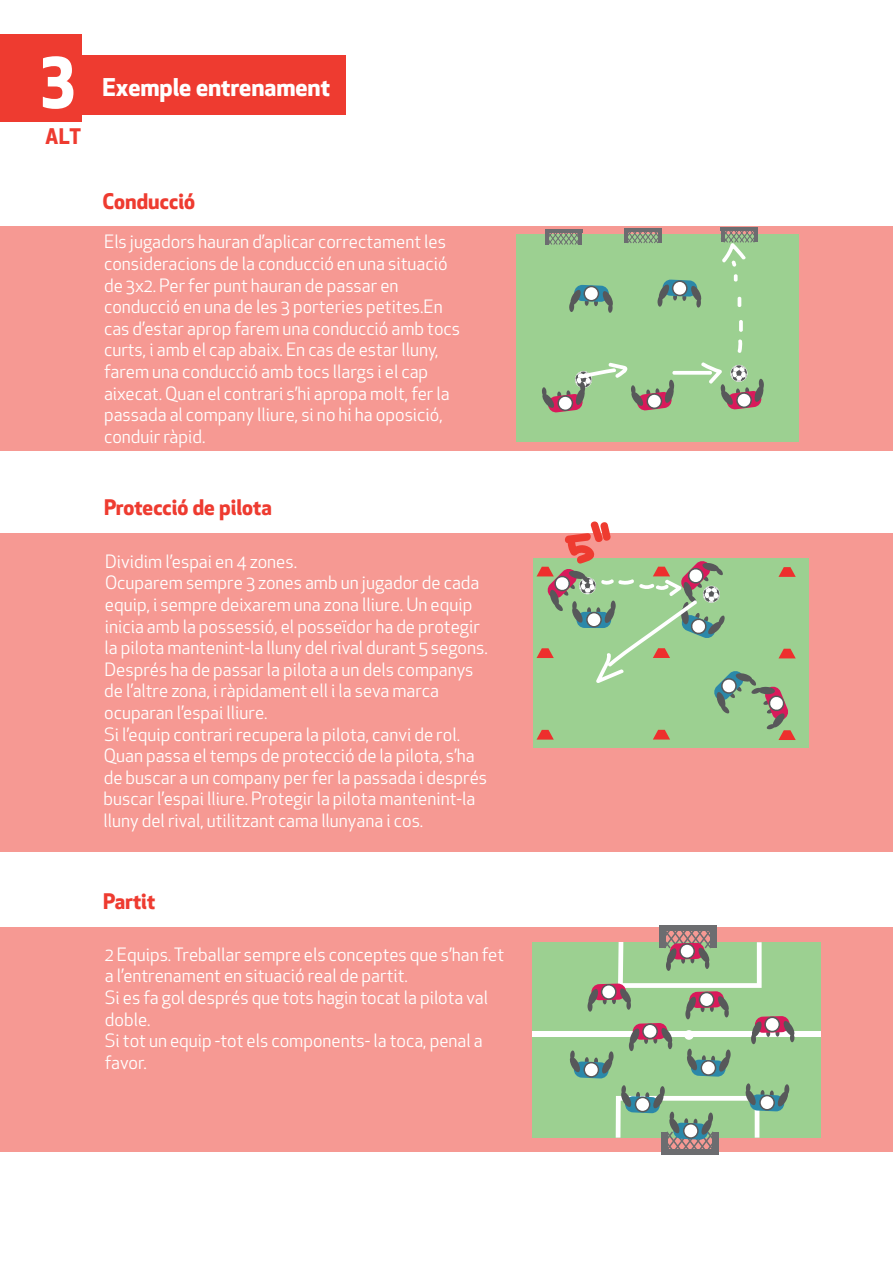
<style>
.page{position:relative;width:893px;height:1263px;background:#fff}
.page>*{position:absolute;margin:0;border:0;box-sizing:border-box;transform-origin:0 0}
.t1{font:700 67.65px "Apex New";color:#fff}
.t2{font:700 24px "Apex New";letter-spacing:-.005em;color:#fff}
.t3{font:700 21px "Apex New";color:#ee3b30}
.t4{font:18px/21.6px "Apex New";color:#fff}
</style>
<div class="page">
<div style="left:0;top:927px;width:892px;height:225px;background:#f69993"></div>
<div style="left:0;top:534px;width:893px;height:318px;background:#f69993"></div>
<div style="left:0;top:227px;width:893px;height:224px;background:#f69993"></div>
<div style="left:534px;top:559px;width:275px;height:189px;background:#9cd091"></div>
<div style="left:516px;top:235px;width:283px;height:207px;background:#9cd091"></div>
<hr style="left:624px;top:228px;width:37px;height:4px;background:#6c6d70">
<svg style="left:623px;top:230px;width:39px;height:14px"></svg>
<hr style="left:545px;top:229px;width:37px;height:4px;background:#6c6d70">
<svg style="left:544px;top:231px;width:39px;height:14px"></svg>
<hr style="left:721px;top:227px;width:37px;height:4px;background:#6c6d70">
<svg style="left:570px;top:285px;width:43px;height:22px"></svg>
<div style="left:569px;top:302px;width:5px;height:10px;background:#57585a;border-radius:50%"></div>
<div style="left:608px;top:304px;width:5px;height:9px;background:#57585a;border-radius:50%"></div>
<div style="left:584px;top:286px;width:15px;height:15px;background:#fff;border-radius:50%"></div>
<div style="left:583px;top:286px;width:16px;height:16px;border:2px solid #57585a;border-radius:50%"></div>
<svg style="left:658px;top:279px;width:44px;height:22px"></svg>
<div style="left:657px;top:296px;width:6px;height:11px;background:#57585a;border-radius:50%"></div>
<div style="left:696px;top:299px;width:5px;height:9px;background:#57585a;border-radius:50%"></div>
<div style="left:672px;top:281px;width:15px;height:15px;background:#fff;border-radius:50%"></div>
<div style="left:672px;top:280px;width:16px;height:16px;border:2px solid #57585a;border-radius:50%"></div>
<svg style="left:542px;top:362px;width:222px;height:51px"></svg>
<svg style="left:737px;top:339px;width:5px;height:14px"></svg>
<svg style="left:739px;top:320px;width:4px;height:12px"></svg>
<svg style="left:738px;top:296px;width:3px;height:11px"></svg>
<svg style="left:734px;top:274px;width:4px;height:8px"></svg>
<svg style="left:720px;top:229px;width:39px;height:38px"></svg>
<div style="left:533px;top:942px;width:288px;height:195px;background:#9cd091"></div>
<div style="left:659px;top:925px;width:57px;height:6px;background:#6c6d70"></div>
<div style="left:661px;top:1149px;width:57px;height:6px;background:#6c6d70"></div>
<div style="left:660px;top:1086px;width:5px;height:10px;background:#57585a;border-radius:50%"></div>
<div style="left:621px;top:1085px;width:5px;height:9px;background:#57585a;border-radius:50%"></div>
<svg style="left:616px;top:1089px;width:173px;height:63px"></svg>
<div style="left:784px;top:1084px;width:5px;height:11px;background:#57585a;border-radius:50%"></div>
<div style="left:746px;top:1083px;width:5px;height:9px;background:#57585a;border-radius:50%"></div>
<div style="left:760px;top:1095px;width:14px;height:15px;background:#fff;border-radius:50%"></div>
<div style="left:759px;top:1094px;width:16px;height:17px;border:2px solid #57585a;border-radius:50%"></div>
<div style="left:533px;top:1031px;width:288px;height:6px;background:#fff"></div>
<svg style="left:569px;top:927px;width:226px;height:152px"></svg>
<div style="left:765px;top:1017px;width:14px;height:15px;background:#fff;border-radius:50%"></div>
<div style="left:764px;top:1016px;width:16px;height:16px;border:2px solid #57585a;border-radius:50%"></div>
<svg style="left:536px;top:521px;width:260px;height:219px"></svg>
<div style="left:0;top:56px;width:346px;height:59px;background:#ee3b30"></div>
<div style="left:0;top:35px;width:82px;height:87px;background:#ee3b30"></div>
<h1 class="t1" style="left:40px;top:26px;width:38px">3</h1>
<p class="t3" style="left:45px;top:121px;width:37px">ALT</p>
<h2 class="t2" style="left:102px;top:69px;width:229px">Exemple entrenament</h2>
<p class="t3" style="left:103px;top:186px;width:94px">Conducció</p>
<p class="t4" style="left:104px;top:231px;width:358px">Els jugadors hauran d’aplicar correctament les consideracions de la conducció en una situació de 3x2. Per fer punt hauran de passar en conducció en una de les 3 porteries petites.En cas d’estar aprop farem una conducció amb tocs curts, i amb el cap abaix. En cas de estar lluny, farem una conducció amb tocs llargs i el cap aixecat. Quan el contrari s’hi apropa molt, fer la passada al company lliure, si no hi ha oposició, conduir ràpid.</p>
<p class="t3" style="left:104px;top:492px;width:169px">Protecció de pilota</p>
<p class="t4" style="left:103px;top:550px;width:386px">Dividim l’espai en 4 zones.<br>Ocuparem sempre 3 zones amb un jugador de cada equip, i sempre deixarem una zona lliure. Un equip inicia amb la possessió, el posseïdor ha de protegir la pilota mantenint-la lluny del rival durant 5 segons.<br>Després ha de passar la pilota a un dels companys de l’altre zona, i ràpidament ell i la seva marca ocuparan l’espai lliure.<br>Si l’equip contrari recupera la pilota, canvi de rol.<br>Quan passa el temps de protecció de la pilota, s’ha de buscar a un company per fer la passada i després buscar l’espai lliure. Protegir la pilota mantenint-la lluny del rival, utilitzant cama llunyana i cos.</p>
<p class="t3" style="left:103px;top:886px;width:53px">Partit</p>
<p class="t4" style="left:105px;top:943px;width:401px">2 Equips. Treballar sempre els conceptes que s’han fet a l’entrenament en situació real de partit.<br>Si es fa gol després que tots hagin tocat la pilota val doble.<br>Si tot un equip -tot els components- la toca, penal a favor.</p>
</div>
